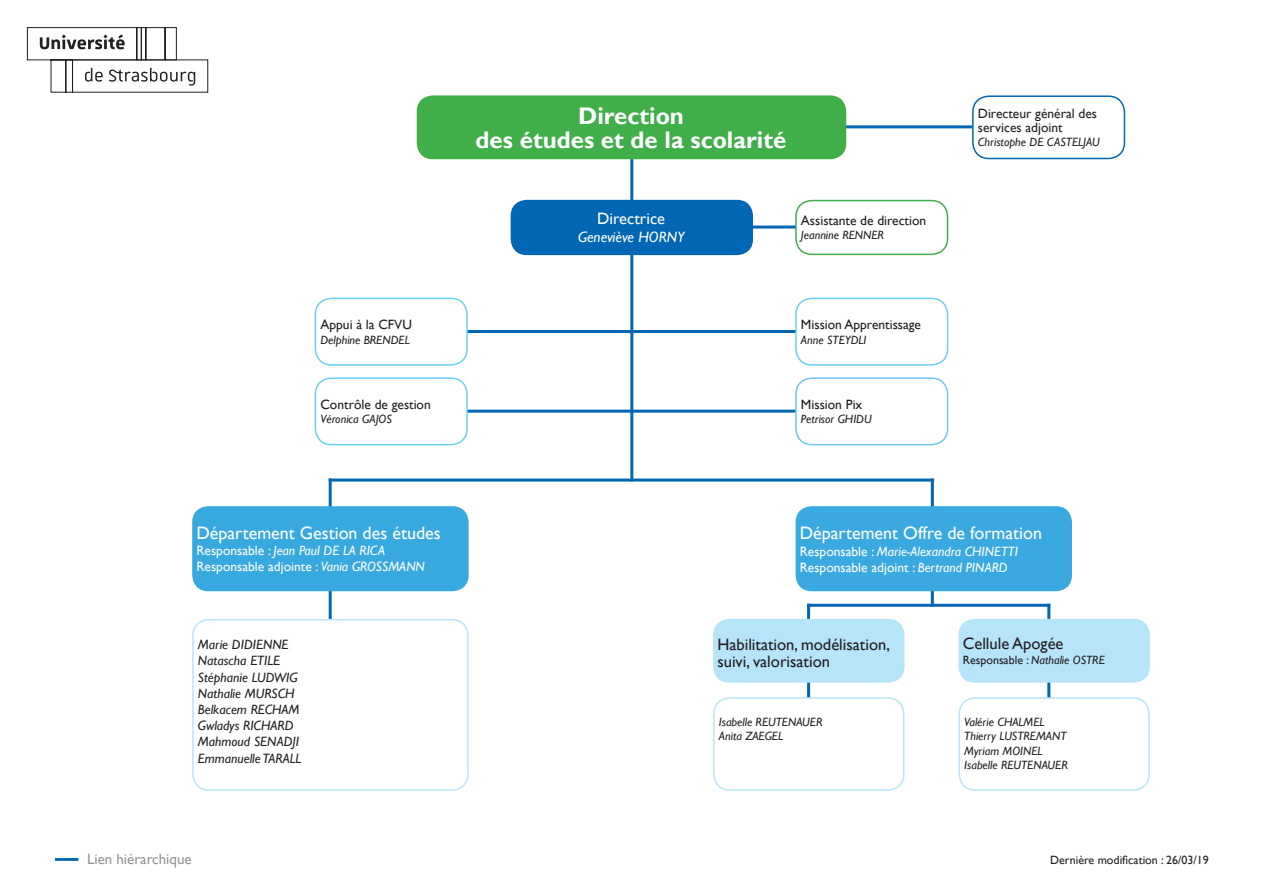
<style>
.page{position:relative;width:1263px;height:893px;background:#fff}
.page>*{position:absolute;margin:0;border:0;box-sizing:border-box;transform-origin:0 0}
.t1{font:700 24px/24px "Gill Sans";color:#fff;text-align:center}
.t2{font:18px "Gill Sans";color:#fff}
.t3{font:16.5px/16.5px "Gill Sans";color:#231f20}
.t4{font:16.5px "Gill Sans";color:#fff}
.t5{font:15px "Gill Sans";color:#939598}
.t6{font:italic 15px "Gill Sans";color:#fff}
.t7{font:13.5px/13.5px "Gill Sans";color:#231f20}
.t8{font:italic 13.5px/16.2px "Gill Sans";color:#231f20}
.t9{font:italic 13.5px/16.2px "Gill Sans";color:#fff}
.t10{font:13.5px/16.2px "Gill Sans";color:#fff}
.t11{font:italic 12px/14.4px "Gill Sans";color:#231f20}
.t12{font:12px "Gill Sans";color:#231f20}
.s1{font-style:italic}
.s2{font-style:normal}
</style>
<div class="page">
<hr style="left:442px;top:410px;width:380px;height:3px;background:#0166b3">
<hr style="left:1047px;top:604px;width:3px;height:106px;background:#0166b3">
<hr style="left:807px;top:604px;width:3px;height:106px;background:#0166b3">
<hr style="left:807px;top:125px;width:185px;height:3px;background:#0166b3">
<hr style="left:931px;top:479px;width:3px;height:128px;background:#0166b3">
<hr style="left:329px;top:479px;width:3px;height:158px;background:#0166b3">
<hr style="left:630px;top:130px;width:3px;height:352px;background:#0166b3">
<div style="left:417px;top:95px;width:429px;height:64px;background:#40ae49;border-radius:16px"></div>
<hr style="left:329px;top:479px;width:605px;height:3px;background:#0166b3">
<div style="left:795px;top:506px;width:277px;height:85px;background:#39a9df;border-radius:16px"></div>
<div style="left:973px;top:96px;width:151px;height:62px;background:#fff;border-radius:16px"></div>
<div style="left:972px;top:95px;width:153px;height:64px;border:2px solid #0166b3;border-radius:16px"></div>
<div style="left:511px;top:200px;width:242px;height:55px;background:#0166b3;border-radius:16px"></div>
<div style="left:192px;top:506px;width:277px;height:85px;background:#37a9df;border-radius:16px"></div>
<div style="left:193px;top:620px;width:275px;height:170px;background:#fff;border-radius:16px"></div>
<div style="left:192px;top:619px;width:277px;height:172px;border:2px solid #b9e5fa;border-radius:16px"></div>
<hr style="left:55px;top:858px;width:23px;height:3px;background:#0166b3">
<div style="left:713px;top:619px;width:191px;height:64px;background:#b6e4f9;border-radius:16px"></div>
<div style="left:714px;top:698px;width:190px;height:92px;background:#fff;border-radius:16px"></div>
<div style="left:713px;top:697px;width:191px;height:94px;border:2px solid #b9e5fa;border-radius:16px"></div>
<div style="left:958px;top:619px;width:192px;height:64px;background:#b6e4f9;border-radius:16px"></div>
<div style="left:959px;top:698px;width:190px;height:92px;background:#fff;border-radius:16px"></div>
<div style="left:958px;top:697px;width:192px;height:94px;border:2px solid #b9e5fa;border-radius:16px"></div>
<hr style="left:807px;top:604px;width:243px;height:3px;background:#0166b3">
<hr style="left:442px;top:330px;width:380px;height:3px;background:#0166b3">
<div style="left:315px;top:298px;width:152px;height:67px;background:#fff;border-radius:16px"></div>
<div style="left:315px;top:298px;width:153px;height:68px;border:2px solid #6bcff6;border-radius:16px"></div>
<div style="left:315px;top:378px;width:152px;height:67px;background:#fff;border-radius:16px"></div>
<div style="left:315px;top:377px;width:153px;height:68px;border:2px solid #6bcff6;border-radius:16px"></div>
<div style="left:796px;top:378px;width:151px;height:67px;background:#fff;border-radius:16px"></div>
<div style="left:795px;top:377px;width:153px;height:68px;border:2px solid #6fc6ef;border-radius:16px"></div>
<hr style="left:719px;top:226px;width:115px;height:3px;background:#0166b3">
<div style="left:796px;top:201px;width:151px;height:53px;background:#fff;border-radius:16px"></div>
<div style="left:795px;top:200px;width:153px;height:55px;border:2px solid #40ae49;border-radius:16px"></div>
<div style="left:796px;top:298px;width:151px;height:67px;background:#fff;border-radius:16px"></div>
<div style="left:795px;top:298px;width:153px;height:68px;border:2px solid #6bcff6;border-radius:16px"></div>
<div style="left:72px;top:60px;width:136px;height:32px;border:1px solid #231f20"></div>
<svg style="left:27px;top:27px;width:168px;height:66px"></svg>
<p class="t7" style="left:320px;top:318px;width:93px">Appui à la CFVU</p>
<p class="t11" style="left:320px;top:332px;width:91px">Delphine BRENDEL</p>
<p class="t7" style="left:320px;top:398px;width:112px">Contrôle de gestion</p>
<p class="t11" style="left:320px;top:412px;width:73px">Véronica GAJOS</p>
<h1 class="t1" style="left:476px;top:104px;width:312px">Direction<br>des études et de la scolarité</h1>
<h3 class="t4" style="left:597px;top:209px;width:70px">Directrice</h3>
<p class="t6" style="left:578px;top:228px;width:108px">Geneviève HORNY</p>
<p class="t7" style="left:801px;top:214px;width:127px">Assistante de direction</p>
<p class="t11" style="left:801px;top:228px;width:84px">Jeannine RENNER</p>
<p class="t7" style="left:801px;top:318px;width:122px">Mission Apprentissage</p>
<p class="t11" style="left:801px;top:332px;width:67px">Anne STEYDLI</p>
<p class="t7" style="left:801px;top:398px;width:63px">Mission Pix</p>
<p class="t11" style="left:801px;top:412px;width:72px">Petrisor GHIDU</p>
<p class="t7" style="left:978px;top:107px;width:121px">Directeur général des services adjoint</p>
<p class="t11" style="left:978px;top:135px;width:123px">Christophe DE CASTELJAU</p>
<h2 class="t2" style="left:196px;top:522px;width:246px">Département Gestion des études</h2>
<p class="t10" style="left:196px;top:542px;width:230px">Responsable : <span class="s1">Jean Paul DE LA RICA<br></span>Responsable adjointe : <span class="s1">Vania GROSSMANN</span></p>
<p class="t8" style="left:198px;top:637px;width:105px">Marie DIDIENNE<br>Natascha ETILE<br>Stéphanie LUDWIG<br>Nathalie MURSCH<br>Belkacem RECHAM<br>Gwladys RICHARD<br>Mahmoud SENADJI<br>Emmanuelle TARALL</p>
<p class="t5" style="left:87px;top:850px;width:106px">Lien hiérarchique</p>
<h2 class="t2" style="left:800px;top:523px;width:244px">Département Offre de formation</h2>
<p class="t9" style="left:800px;top:543px;width:220px"><span class="s2">Responsable :</span> Marie-Alexandra CHINETTI<br><span class="s2">Responsable adjoint :</span> Bertrand PINARD</p>
<h3 class="t3" style="left:717px;top:636px;width:174px">Habilitation, modélisation, suivi, valorisation</h3>
<p class="t11" style="left:719px;top:715px;width:105px">Isabelle REUTENAUER<br>Anita ZAEGEL</p>
<h3 class="t3" style="left:963px;top:636px;width:102px">Cellule Apogée</h3>
<p class="t11" style="left:963px;top:653px;width:144px"><span class="s2">Responsable :</span> Nathalie OSTRE</p>
<p class="t11" style="left:964px;top:715px;width:105px">Valérie CHALMEL<br>Thierry LUSTREMANT<br>Myriam MOINEL<br>Isabelle REUTENAUER</p>
<p class="t12" style="left:1050px;top:853px;width:160px">Dernière modification : 26/03/19</p>
</div>
